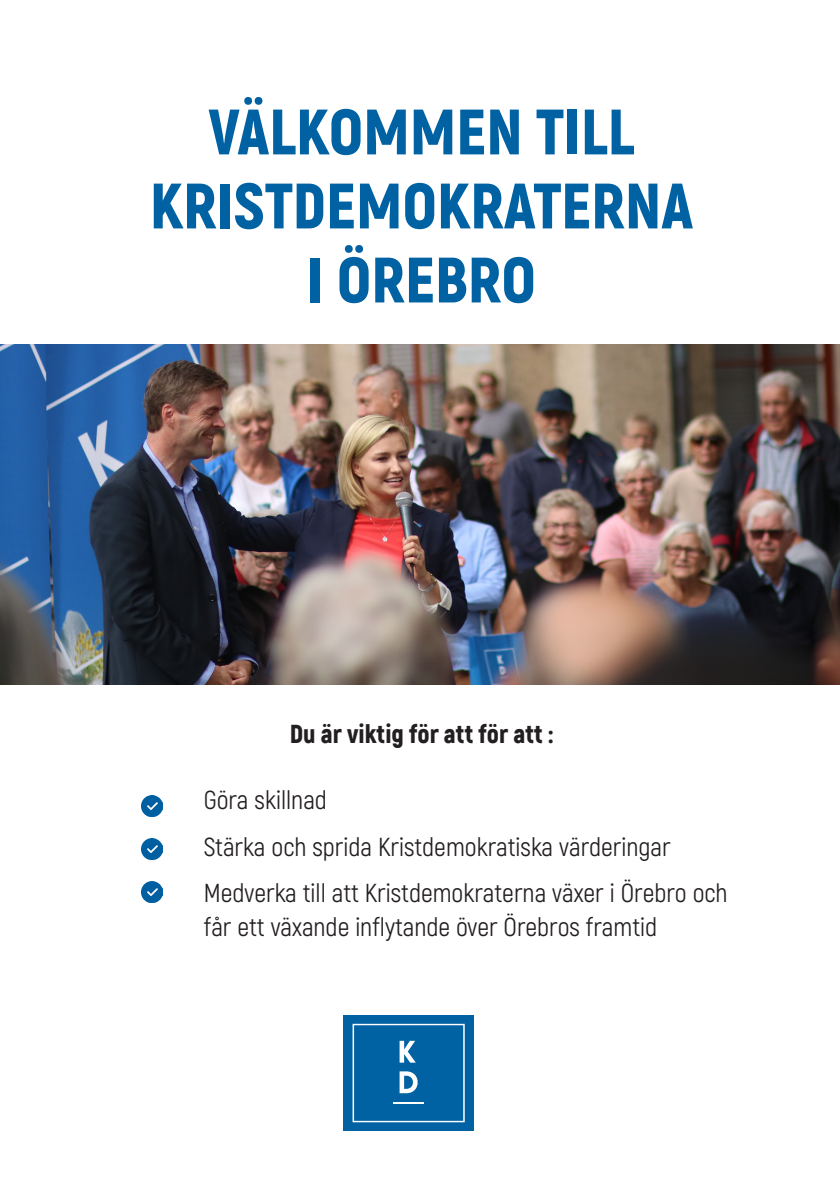
<style>
.page{position:relative;width:840px;height:1191px;background:#fff}
.page>*{position:absolute;margin:0;border:0;box-sizing:border-box;transform-origin:0 0}
.LänetRunt_Paragraph{font:900 64px/74px "Akrobat";color:#0062a3;text-align:center}
.LänetRunt_Paragraph-2{font:26px/34px "Akrobat";color:#231f20}
.LänetRunt_Paragraph-3{font:900 26px "Akrobat";color:#231f20}
</style>
<div class="page">
<img style="left:0;top:344px;width:839px;height:340px">
<div style="left:343px;top:1015px;width:130px;height:116px;background:#0062a3"></div>
<svg style="left:352px;top:1023px;width:112px;height:99px"></svg>
<img style="left:141px;top:795px;width:21px;height:21px">
<img style="left:141px;top:839px;width:21px;height:20px">
<img style="left:141px;top:882px;width:21px;height:20px">
<p class="LänetRunt_Paragraph" style="left:150px;top:94px;width:544px">VÄLKOMMEN TILL<br>KRISTDEMOKRATERNA<br>I ÖREBRO</p>
<p class="LänetRunt_Paragraph-3" style="left:289px;top:717px;width:264px">Du är viktig för att för att :</p>
<p class="LänetRunt_Paragraph-2" style="left:204px;top:783px;width:125px">Göra skillnad</p>
<p class="LänetRunt_Paragraph-2" style="left:204px;top:829px;width:468px">Stärka och sprida Kristdemokratiska värderingar</p>
<p class="LänetRunt_Paragraph-2" style="left:204px;top:875px;width:525px">Medverka till att Kristdemokraterna växer i Örebro och får ett växande inflytande över Örebros framtid</p>
</div>
